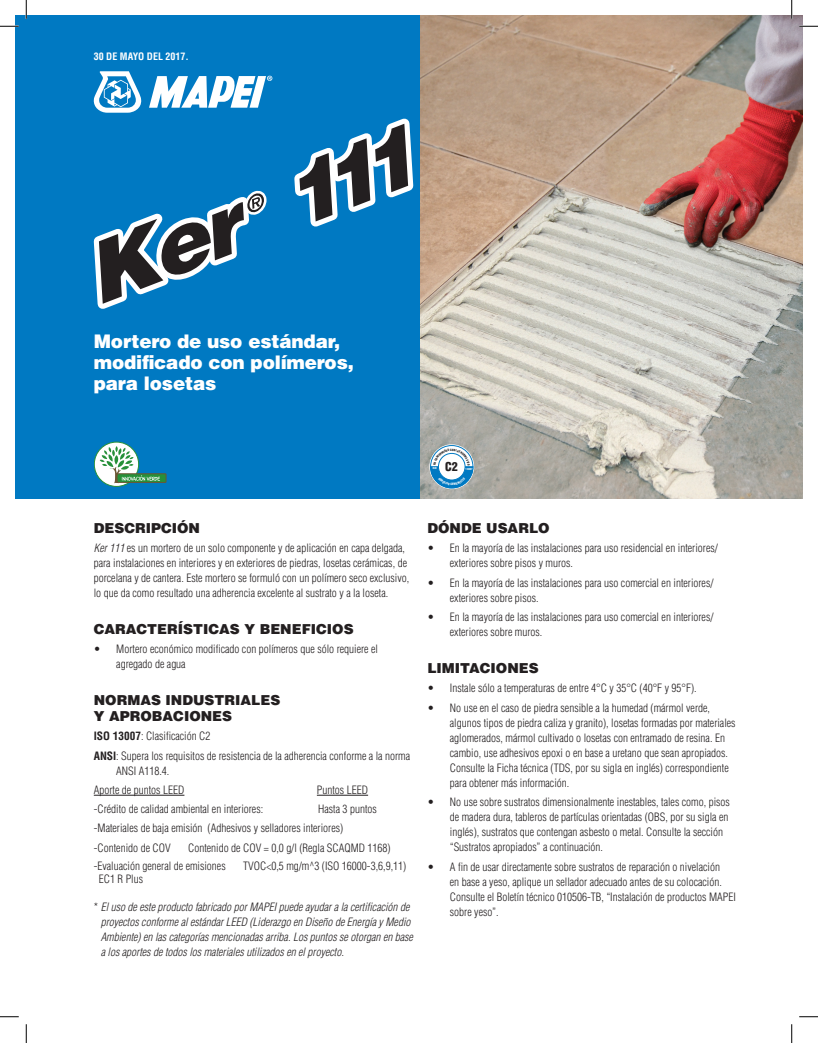
<style>
.page{position:relative;width:818px;height:1043px;background:#fff}
.page>*{position:absolute;margin:0;border:0;box-sizing:border-box;transform-origin:0 0}
.Description{font:900 18.75px/21.2px "Helvetica LT";letter-spacing:-.01em;color:#fff}
.Subtitle_1{font:900 13.75px/16.2px "Helvetica LT";color:#231f20}
.t1{font:900 condensed 12px "Helvetica LT";color:#231f20}
.Bulleted_text{font:300 condensed 11.25px/15px "Helvetica LT";color:#231f20}
.Non_Bulleted_text{font:300 condensed 11.25px/15px "Helvetica LT";color:#231f20}
.Non_Bulleted_text-2{font:italic 300 condensed 11.25px/14.9px "Helvetica LT";color:#231f20}
.Tech_Data_Text{font:700 condensed 10px "Helvetica LT";color:#fff}
.t2{font:900 condensed 2.75px "Helvetica LT";color:#fff}
.s1{font-style:italic}
.s2{font-weight:700}
.s3{font-style:normal}
</style>
<div class="page">
<div style="left:15px;top:15px;width:787px;height:484px;background:#0079c2"></div>
<img style="left:420px;top:15px;width:382px;height:484px">
<hr style="left:94px;top:795px;width:90px;height:1px;background:#231f20">
<hr style="left:317px;top:795px;width:51px;height:1px;background:#231f20">
<div style="left:429px;top:444px;width:45px;height:45px;border:2px solid #fff;border-radius:50%"></div>
<svg style="left:430px;top:445px;width:43px;height:43px"></svg>
<div style="left:430px;top:445px;width:43px;height:43px;border:1px solid #0079c2;border-radius:50%"></div>
<svg style="left:94px;top:442px;width:45px;height:44px"></svg>
<div style="left:94px;top:442px;width:45px;height:44px;border:1px solid #269039;border-radius:50%"></div>
<svg style="left:100px;top:446px;width:66px;height:37px"></svg>
<svg style="left:93px;top:71px;width:328px;height:247px"></svg>
<svg style="left:0;top:25px;width:19px;height:2px"></svg>
<svg style="left:799px;top:25px;width:19px;height:2px"></svg>
<svg style="left:0;top:1016px;width:19px;height:1px"></svg>
<svg style="left:799px;top:1016px;width:19px;height:1px"></svg>
<svg style="left:25px;top:0;width:2px;height:19px"></svg>
<svg style="left:25px;top:1024px;width:2px;height:18px"></svg>
<svg style="left:790px;top:0;width:2px;height:19px"></svg>
<svg style="left:791px;top:1024px;width:1px;height:18px"></svg>
<svg style="left:430px;top:448px;width:44px;height:40px"></svg>
<p class="Tech_Data_Text" style="left:94px;top:50px;width:97px">30 DE MAYO DEL 2017.</p>
<p class="Description" style="left:94px;top:330px;width:261px">Mortero de uso estándar, modificado con polímeros, para losetas</p>
<p class="t2" style="left:433px;top:466px;width:5px">ISO</p>
<p class="t1" style="left:445px;top:459px;width:14px">C2</p>
<p class="t2" style="left:465px;top:467px;width:8px">13007</p>
<p class="Subtitle_1" style="left:94px;top:519px;width:108px">DESCRIPCIÓN</p>
<p class="Non_Bulleted_text" style="left:94px;top:540px;width:317px"><span class="s1">Ker 111</span> es un mortero de un solo componente y de aplicación en capa delgada, para instalaciones en interiores y en exteriores de piedras, losetas cerámicas, de porcelana y de cantera. Este mortero se formuló con un polímero seco exclusivo, lo que da como resultado una adherencia excelente al sustrato y a la loseta.</p>
<p class="Subtitle_1" style="left:94px;top:620px;width:261px">CARACTERÍSTICAS Y BENEFICIOS</p>
<p class="Bulleted_text" style="left:116px;top:641px;width:263px;text-indent:-22px">• Mortero económico modificado con polímeros que sólo requiere el agregado de agua</p>
<p class="Subtitle_1" style="left:94px;top:691px;width:188px">NORMAS INDUSTRIALES<br>Y APROBACIONES</p>
<p class="Bulleted_text" style="left:94px;top:728px;width:118px"><span class="s2">ISO 13007</span>: Clasificación C2</p>
<p class="Bulleted_text" style="left:116px;top:748px;width:295px;text-indent:-22px"><span class="s2">ANSI</span>: Supera los requisitos de resistencia de la adherencia conforme a la norma<br>ANSI A118.4.</p>
<p class="Bulleted_text" style="left:94px;top:782px;width:92px">Aporte de puntos LEED</p>
<p class="Bulleted_text" style="left:317px;top:782px;width:53px">Puntos LEED</p>
<p class="Bulleted_text" style="left:94px;top:801px;width:171px">-Crédito de calidad ambiental en interiores:</p>
<p class="Bulleted_text" style="left:318px;top:801px;width:60px">Hasta 3 puntos</p>
<p class="Bulleted_text" style="left:94px;top:820px;width:251px">-Materiales de baja emisión (Adhesivos y selladores interiores)</p>
<p class="Bulleted_text" style="left:94px;top:840px;width:78px">-Contenido de COV</p>
<p class="Bulleted_text" style="left:188px;top:840px;width:204px">Contenido de COV = 0,0 g/l (Regla SCAQMD 1168)</p>
<p class="Bulleted_text" style="left:94px;top:858px;width:133px">-Evaluación general de emisiones</p>
<p class="Bulleted_text" style="left:243px;top:858px;width:165px">TVOC&lt;0,5 mg/m^3 (ISO 16000-3,6,9,11)</p>
<p class="Bulleted_text" style="left:99px;top:871px;width:46px">EC1 R Plus</p>
<p class="Non_Bulleted_text-2" style="left:101px;top:899px;width:314px;text-indent:-7px"><span class="s3">*</span> El uso de este producto fabricado por MAPEI puede ayudar a la certificación de proyectos conforme al estándar LEED (Liderazgo en Diseño de Energía y Medio Ambiente) en las categorías mencionadas arriba. Los puntos se otorgan en base a los aportes de todos los materiales utilizados en el proyecto.</p>
<p class="Subtitle_1" style="left:427px;top:519px;width:124px">DÓNDE USARLO</p>
<p class="Bulleted_text" style="left:450px;top:540px;width:269px;text-indent:-22px">• En la mayoría de las instalaciones para uso residencial en interiores/ exteriores sobre pisos y muros.</p>
<p class="Bulleted_text" style="left:450px;top:575px;width:265px;text-indent:-22px">• En la mayoría de las instalaciones para uso comercial en interiores/ exteriores sobre pisos.</p>
<p class="Bulleted_text" style="left:450px;top:609px;width:265px;text-indent:-22px">• En la mayoría de las instalaciones para uso comercial en interiores/ exteriores sobre muros.</p>
<p class="Subtitle_1" style="left:427px;top:659px;width:113px">LIMITACIONES</p>
<p class="Bulleted_text" style="left:427px;top:680px;width:271px">• Instale sólo a temperaturas de entre 4°C y 35°C (40°F y 95°F).</p>
<p class="Bulleted_text" style="left:450px;top:700px;width:287px;text-indent:-22px">• No use en el caso de piedra sensible a la humedad (mármol verde, algunos tipos de piedra caliza y granito), losetas formadas por materiales aglomerados, mármol cultivado o losetas con entramado de resina. En cambio, use adhesivos epoxi o en base a uretano que sean apropiados.<br>Consulte la Ficha técnica (TDS, por su sigla en inglés) correspondiente para obtener más información.</p>
<p class="Bulleted_text" style="left:450px;top:794px;width:281px;text-indent:-22px">• No use sobre sustratos dimensionalmente inestables, tales como, pisos de madera dura, tableros de partículas orientadas (OBS, por su sigla en inglés), sustratos que contengan asbesto o metal. Consulte la sección “Sustratos apropiados” a continuación.</p>
<p class="Bulleted_text" style="left:450px;top:859px;width:287px;text-indent:-22px">• A fin de usar directamente sobre sustratos de reparación o nivelación<br>en base a yeso, aplique un sellador adecuado antes de su colocación.<br>Consulte el Boletín técnico 010506-TB, “Instalación de productos MAPEI sobre yeso”.</p>
</div>
